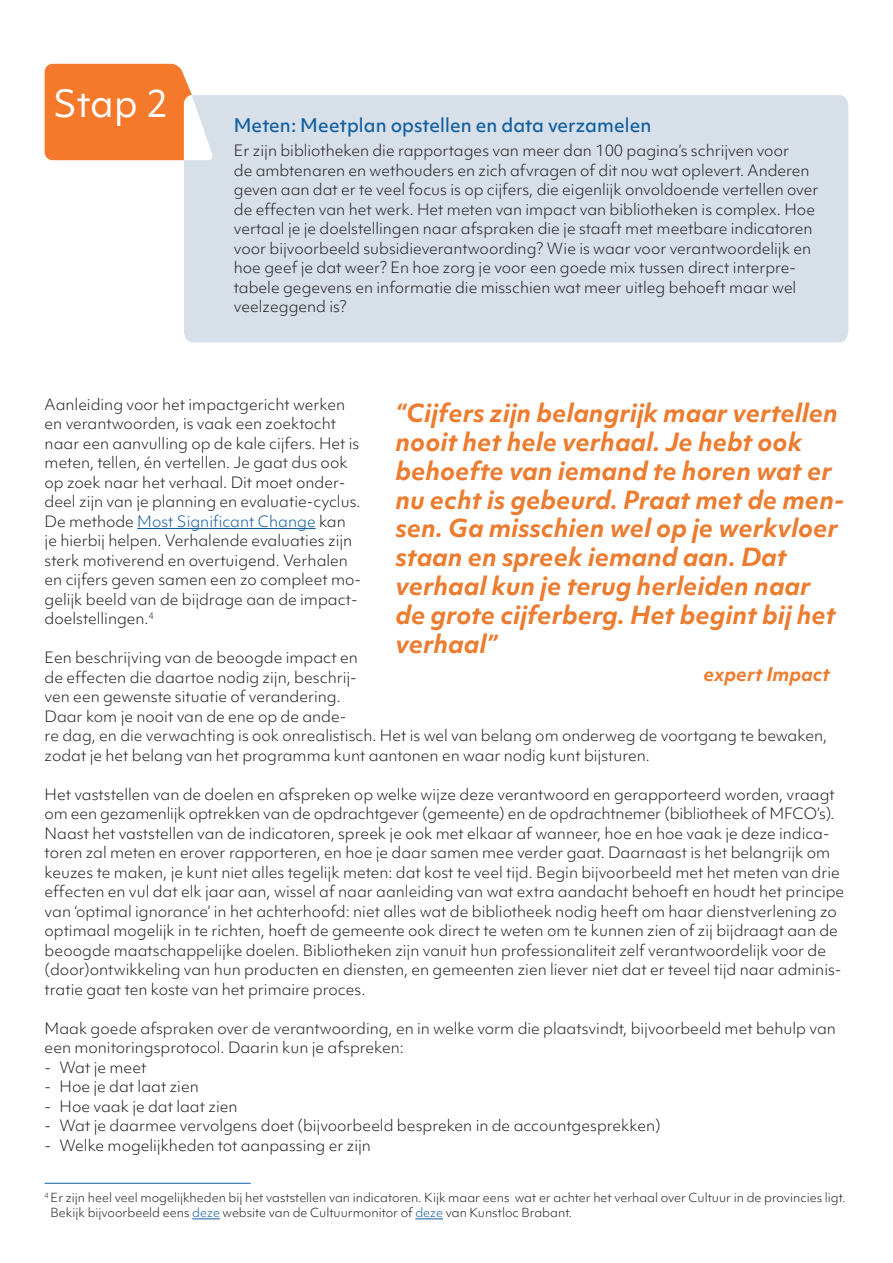
<style>
.page{position:relative;width:893px;height:1263px;background:#fff}
.page>*{position:absolute;margin:0;border:0;box-sizing:border-box;transform-origin:0 0}
.t1{font:36px "Objektiv Mk 1";color:#fff}
.t2{font:italic 700 24px/28.8px "Objektiv Mk 1";color:#ec7c2f}
.t3{font:500 18px "Objektiv Mk 1";color:#105f9f}
.t4{font:italic 700 18px "Objektiv Mk 1";color:#ec7c2f}
.t5{font:300 15px/19.5px "Objektiv Mk 1";color:#231f20}
.t6{font:300 12px/15px "Objektiv Mk 1";color:#231f20}
.s1{color:#175d9e}
</style>
<div class="page">
<div style="left:184px;top:95px;width:664px;height:247px;background:#d7dfe9"></div>
<svg style="left:45px;top:64px;width:172px;height:96px;background:#f49050"></svg>
<hr style="left:137px;top:528px;width:179px;height:1px;background:#175d9e">
<svg style="left:192px;top:1218px;width:28px;height:1px"></svg>
<svg style="left:415px;top:1218px;width:28px;height:1px"></svg>
<hr style="left:45px;top:1183px;width:206px;height:1px;background:#105f9f">
<h1 class="t1" style="left:53px;top:79px;width:117px">Stap 2</h1>
<p class="t3" style="left:234px;top:113px;width:419px">Meten: Meetplan opstellen en data verzamelen</p>
<p class="t5" style="left:234px;top:141px;width:586px">Er zijn bibliotheken die rapportages van meer dan 100 pagina’s schrijven voor<br>de ambtenaren en wethouders en zich afvragen of dit nou wat oplevert. Anderen geven aan dat er te veel focus is op cijfers, die eigenlijk onvoldoende vertellen over de effecten van het werk. Het meten van impact van bibliotheken is complex. Hoe vertaal je je doelstellingen naar afspraken die je staaft met meetbare indicatoren voor bijvoorbeeld subsidieverantwoording? Wie is waar voor verantwoordelijk en hoe geef je dat weer? En hoe zorg je voor een goede mix tussen direct interpre&shy;tabele gegevens en informatie die misschien wat meer uitleg behoeft maar wel veelzeggend is?</p>
<p class="t5" style="left:45px;top:394px;width:318px">Aanleiding voor het impactgericht werken en verantwoorden, is vaak een zoektocht naar een aanvulling op de kale cijfers. Het is meten, tellen, én vertellen. Je gaat dus ook op zoek naar het verhaal. Dit moet onder&shy;deel zijn van je planning en evaluatie-cyclus.<br>De methode <span class="s1">Most Significant Change</span> kan je hierbij helpen. Verhalende evaluaties zijn sterk motiverend en overtuigend. Verhalen en cijfers geven samen een zo compleet mo&shy;gelijk beeld van de bijdrage aan de impact&shy;doelstellingen.<sup>4</sup></p>
<p class="t5" style="left:45px;top:648px;width:784px">Een beschrijving van de beoogde impact en<br>de effecten die daartoe nodig zijn, beschrij-<br>ven een gewenste situatie of verandering.<br>Daar kom je nooit van de ene op de ande-<br>re dag, en die verwachting is ook onrealistisch. Het is wel van belang om onderweg de voortgang te bewaken, zodat je het belang van het programma kunt aantonen en waar nodig kunt bijsturen.</p>
<p class="t5" style="left:45px;top:784px;width:801px">Het vaststellen van de doelen en afspreken op welke wijze deze verantwoord en gerapporteerd worden, vraagt om een gezamenlijk optrekken van de opdrachtgever (gemeente) en de opdrachtnemer (bibliotheek of MFCO’s).<br>Naast het vaststellen van de indicatoren, spreek je ook met elkaar af wanneer, hoe en hoe vaak je deze indica&shy;toren zal meten en erover rapporteren, en hoe je daar samen mee verder gaat. Daarnaast is het belangrijk om keuzes te maken, je kunt niet alles tegelijk meten: dat kost te veel tijd. Begin bijvoorbeeld met het meten van drie effecten en vul dat elk jaar aan, wissel af naar aanleiding van wat extra aandacht behoeft en houdt het principe van ‘optimal ignorance’ in het achterhoofd: niet alles wat de bibliotheek nodig heeft om haar dienstverlening zo optimaal mogelijk in te richten, hoeft de gemeente ook direct te weten om te kunnen zien of zij bijdraagt aan de beoogde maatschappelijke doelen. Bibliotheken zijn vanuit hun professionaliteit zelf verantwoordelijk voor de (door)ontwikkeling van hun producten en diensten, en gemeenten zien liever niet dat er teveel tijd naar adminis&shy;tratie gaat ten koste van het primaire proces.</p>
<p class="t2" style="left:395px;top:398px;width:450px">“Cijfers zijn belangrijk maar vertellen nooit het hele verhaal. Je hebt ook behoefte van iemand te horen wat er nu echt is gebeurd. Praat met de men&shy;sen. Ga misschien wel op je werkvloer staan en spreek iemand aan. Dat verhaal kun je terug herleiden naar de grote cijferberg. Het begint bij het verhaal”</p>
<p class="t4" style="left:703px;top:662px;width:128px">expert Impact</p>
<p class="t5" style="left:45px;top:1018px;width:793px">Maak goede afspraken over de verantwoording, en in welke vorm die plaatsvindt, bijvoorbeeld met behulp van een monitoringsprotocol. Daarin kun je afspreken:</p>
<p class="t5" style="left:45px;top:1057px;width:103px">- Wat je meet</p>
<p class="t5" style="left:45px;top:1077px;width:156px">- Hoe je dat laat zien</p>
<p class="t5" style="left:45px;top:1096px;width:194px">- Hoe vaak je dat laat zien</p>
<p class="t5" style="left:45px;top:1116px;width:618px">- Wat je daarmee vervolgens doet (bijvoorbeeld bespreken in de accountgesprekken)</p>
<p class="t5" style="left:45px;top:1135px;width:328px">- Welke mogelijkheden tot aanpassing er zijn</p>
<p class="t6" style="left:51px;top:1190px;width:796px;text-indent:-6px"><sup>4</sup> Er zijn heel veel mogelijkheden bij het vaststellen van indicatoren. Kijk maar eens wat er achter het verhaal over Cultuur in de provincies ligt.<br>Bekijk bijvoorbeeld eens <span class="s1">deze</span> website van de Cultuurmonitor of <span class="s1">deze</span> van Kunstloc Brabant.</p>
</div>
